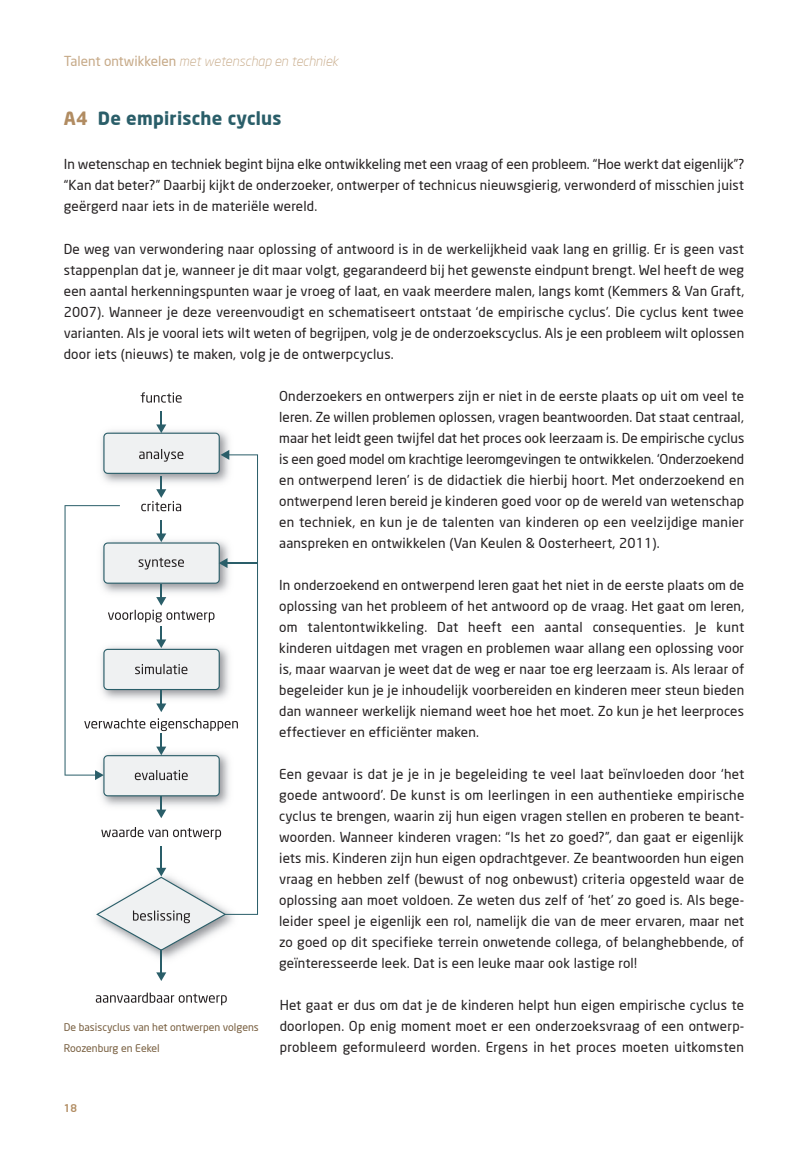
<style>
.page{position:relative;width:808px;height:1149px;background:#fff}
.page>*{position:absolute;margin:0;border:0;box-sizing:border-box;transform-origin:0 0}
.t1{font:700 18px "Neo Sans";letter-spacing:.015em;color:#2a5e69}
.t2{font:13.5px/21px "Neo Sans";letter-spacing:.015em;color:#231f20;text-align:justify}
.t3{font:italic 300 13.5px "Neo Sans";color:#c6a987}
.t4{font:10.5px/21px "Neo Sans";color:#796041}
.t5{font:500 10.5px "Neo Sans";color:#b18c62}
.s1{font-weight:400;font-style:normal}
.s2{color:#b18c62}
</style>
<div class="page">
<svg style="left:141px;top:392px;width:41px;height:10px"></svg>
<svg style="left:96px;top:992px;width:131px;height:12px"></svg>
<svg style="left:65px;top:411px;width:193px;height:569px"></svg>
<p class="t3" style="left:64px;top:52px;width:276px"><span class="s1">Talent ontwikkelen</span> met wetenschap en techniek</p>
<h1 class="t1" style="left:64px;top:106px;width:219px"><span class="s2">A4</span> De empirische cyclus</h1>
<p class="t2" style="left:64px;top:153px;width:682px">In wetenschap en techniek begint bijna elke ontwikkeling met een vraag of een probleem. “Hoe werkt dat eigenlijk”? “Kan dat beter?” Daarbij kijkt de onderzoeker, ontwerper of technicus nieuwsgierig, verwonderd of misschien juist geërgerd naar iets in de materiële wereld.</p>
<p class="t2" style="left:64px;top:237px;width:682px">De weg van verwondering naar oplossing of antwoord is in de werkelijkheid vaak lang en grillig. Er is geen vast stappenplan dat je, wanneer je dit maar volgt, gegarandeerd bij het gewenste eindpunt brengt. Wel heeft de weg een aantal herkenningspunten waar je vroeg of laat, en vaak meerdere malen, langs komt (Kemmers &amp; Van Graft, 2007). Wanneer je deze vereenvoudigt en schematiseert ontstaat ‘de empirische cyclus’. Die cyclus kent twee varianten. Als je vooral iets wilt weten of begrijpen, volg je de onderzoekscyclus. Als je een probleem wilt oplossen door iets (nieuws) te maken, volg je de ontwerpcyclus.</p>
<p class="t2" style="left:279px;top:384px;width:467px">Onderzoekers en ontwerpers zijn er niet in de eerste plaats op uit om veel te leren. Ze willen problemen oplossen, vragen beantwoorden. Dat staat centraal, maar het leidt geen twijfel dat het proces ook leerzaam is. De empirische cyclus is een goed model om krachtige leeromgevingen te ontwikkelen. ‘Onderzoekend en ontwerpend leren’ is de didactiek die hierbij hoort. Met onderzoekend en ontwerpend leren bereid je kinderen goed voor op de wereld van wetenschap en techniek, en kun je de talenten van kinderen op een veelzijdige manier aanspreken en ontwikkelen (Van Keulen &amp; Oosterheert, 2011).</p>
<p class="t2" style="left:279px;top:573px;width:467px">In onderzoekend en ontwerpend leren gaat het niet in de eerste plaats om de oplossing van het probleem of het antwoord op de vraag. Het gaat om leren, om talentontwikkeling. Dat heeft een aantal consequenties. Je kunt kinderen uitdagen met vragen en problemen waar allang een oplossing voor is, maar waarvan je weet dat de weg er naar toe erg leerzaam is. Als leraar of begeleider kun je je inhoudelijk voorbereiden en kinderen meer steun bieden dan wanneer werkelijk niemand weet hoe het moet. Zo kun je het leerproces effectiever en efficiënter maken.</p>
<p class="t2" style="left:279px;top:762px;width:467px">Een gevaar is dat je je in je begeleiding te veel laat beïnvloeden door ‘het goede antwoord’. De kunst is om leerlingen in een authentieke empirische cyclus te brengen, waarin zij hun eigen vragen stellen en proberen te beant&shy;woorden. Wanneer kinderen vragen: “Is het zo goed?”, dan gaat er eigenlijk iets mis. Kinderen zijn hun eigen opdrachtgever. Ze beantwoorden hun eigen vraag en hebben zelf (bewust of nog onbewust) criteria opgesteld waar de oplossing aan moet voldoen. Ze weten dus zelf of ‘het’ zo goed is. Als bege&shy;leider speel je eigenlijk een rol, namelijk die van de meer ervaren, maar net zo goed op dit specifieke terrein onwetende collega, of belanghebbende, of geïnteresseerde leek. Dat is een leuke maar ook lastige rol!</p>
<p class="t2" style="left:280px;top:993px;width:466px">Het gaat er dus om dat je de kinderen helpt hun eigen empirische cyclus te doorlopen. Op enig moment moet er een onderzoeksvraag of een ontwerp&shy;probleem geformuleerd worden. Ergens in het proces moeten uitkomsten</p>
<p class="t4" style="left:64px;top:1015px;width:196px">De basiscyclus van het ontwerpen volgens<br>Roozenburg en Eekel</p>
<p class="t5" style="left:64px;top:1100px;width:15px">18</p>
</div>
